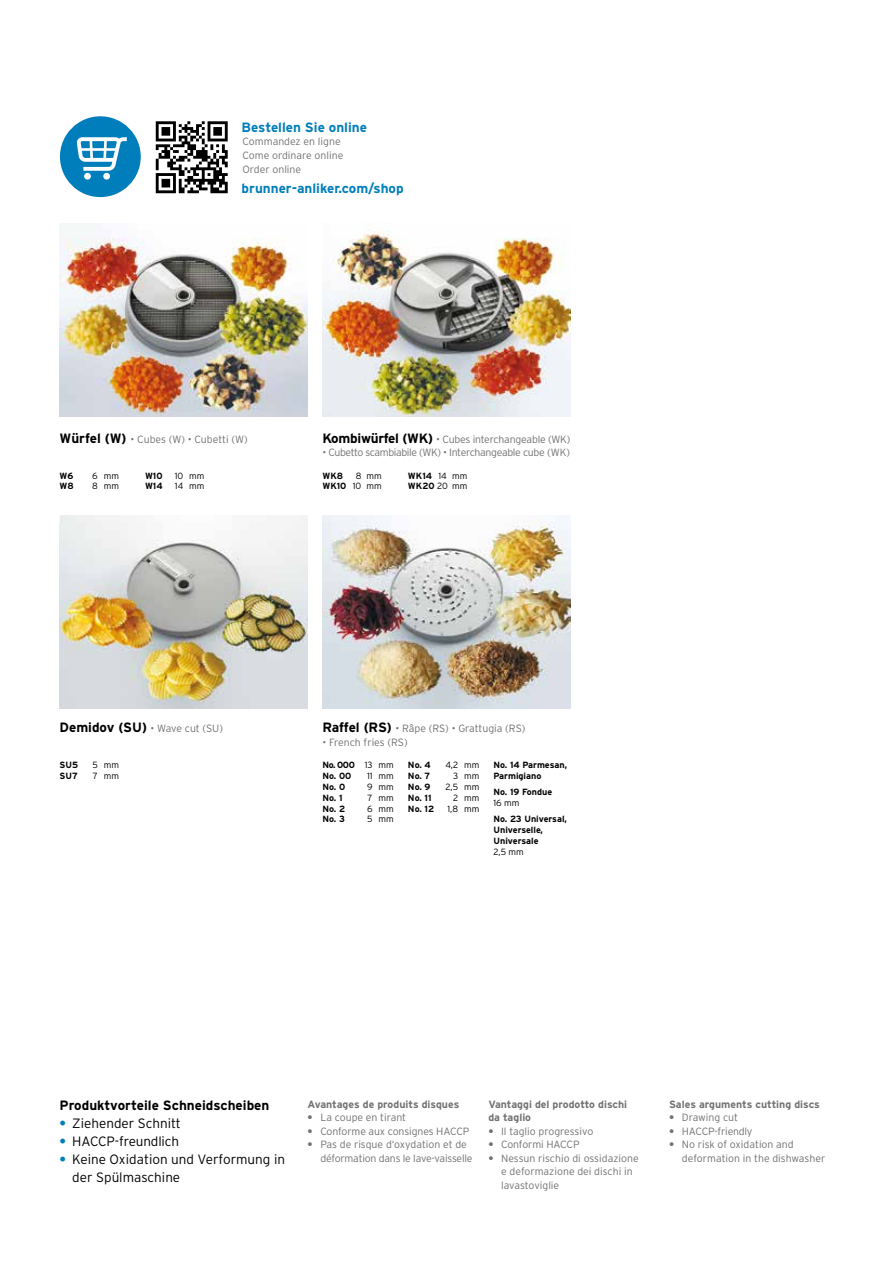
<style>
.page{position:relative;width:893px;height:1263px;background:#fff}
.page>*{position:absolute;margin:0;border:0;box-sizing:border-box;transform-origin:0 0}
.t1{font:300 13.5px/18px "Interstate";color:#000}
.t2{font:700 13.5px "Interstate";color:#007ebb}
.t3{font:700 13.5px "Interstate";color:#000}
.t4{font:300 10.5px/13.5px "Interstate";letter-spacing:-.01em;color:#707172}
.t5{font:700 10.5px/13.5px "Interstate";color:#707172}
.t6{font:300 10.5px "Interstate";letter-spacing:-.035em;color:#707172}
.t7{font:700 9px/10.8px "Interstate";color:#000}
.t8{font:300 9px/10.8px "Interstate";color:#000;text-align:right}
.s1{font-weight:700;font-size:13.5px;color:#000}
.s2{font-weight:700}
.s3{font-weight:300}
.s4{font-weight:700;color:#007ebb}
</style>
<div class="page">
<img style="left:322px;top:515px;width:248px;height:194px">
<img style="left:60px;top:223px;width:248px;height:194px">
<img style="left:60px;top:515px;width:248px;height:194px">
<img style="left:323px;top:230px;width:247px;height:187px">
<svg style="left:155px;top:121px;width:73px;height:73px"></svg>
<svg style="left:156px;top:121px;width:72px;height:72px"></svg>
<div style="left:60px;top:116px;width:81px;height:81px;background:#007ebb;border-radius:50%"></div>
<svg style="left:77px;top:137px;width:50px;height:43px"></svg>
<p class="t2" style="left:242px;top:119px;width:127px">Bestellen Sie online</p>
<p class="t4" style="left:242px;top:135px;width:102px;line-height:14px">Commandez en ligne<br>Come ordinare online<br>Order online</p>
<p class="t2" style="left:242px;top:181px;width:164px">brunner-anliker.com/shop</p>
<p class="t4" style="left:60px;top:432px;width:190px"><span class="s1">Würfel (W)</span> • Cubes (W) • Cubetti (W)</p>
<p class="t4" style="left:322px;top:432px;width:249px"><span class="s1">Kombiwürfel (WK)</span> • Cubes interchangeable (WK)</p>
<p class="t6" style="left:322px;top:447px;width:249px">• Cubetto scambiabile (WK) • Interchangeable cube (WK)</p>
<p class="t7" style="left:60px;top:470px;width:15px">W6</p>
<p class="t8" style="left:92px;top:470px;width:28px">6 mm</p>
<p class="t7" style="left:60px;top:481px;width:16px">W8</p>
<p class="t8" style="left:92px;top:481px;width:28px">8 mm</p>
<p class="t7" style="left:145px;top:470px;width:19px">W10</p>
<p class="t8" style="left:175px;top:470px;width:31px">10 mm</p>
<p class="t7" style="left:145px;top:481px;width:19px">W14</p>
<p class="t8" style="left:175px;top:481px;width:31px">14 mm</p>
<p class="t8" style="left:322px;top:470px;width:61px">8 mm<br><span class="s2">WK10</span> 10 mm</p>
<p class="t7" style="left:408px;top:470px;width:61px">WK14 <span class="s3">14 mm<br></span>WK20 <span class="s3">20 mm</span></p>
<p class="t7" style="left:322px;top:470px;width:22px">WK8</p>
<p class="t4" style="left:60px;top:722px;width:165px"><span class="s1">Demidov (SU)</span> • Wave cut (SU)</p>
<p class="t7" style="left:60px;top:760px;width:20px">SU5</p>
<p class="t8" style="left:92px;top:760px;width:28px">5 mm</p>
<p class="t7" style="left:60px;top:770px;width:20px">SU7</p>
<p class="t8" style="left:93px;top:770px;width:28px">7 mm</p>
<p class="t4" style="left:322px;top:722px;width:204px"><span class="s1">Raffel (RS)</span> • Râpe (RS) • Grattugia (RS)</p>
<p class="t4" style="left:322px;top:736px;width:87px">• French fries (RS)</p>
<p class="t7" style="left:322px;top:760px;width:73px">No. 000 <span class="s3">13 mm<br></span>No. 00</p>
<p class="t8" style="left:367px;top:770px;width:28px">11 mm</p>
<p class="t7" style="left:322px;top:781px;width:24px">No. 0</p>
<p class="t8" style="left:367px;top:781px;width:28px">9 mm</p>
<p class="t7" style="left:322px;top:792px;width:22px">No. 1</p>
<p class="t8" style="left:368px;top:792px;width:28px">7 mm</p>
<p class="t7" style="left:322px;top:803px;width:24px">No. 2</p>
<p class="t8" style="left:367px;top:803px;width:28px">6 mm</p>
<p class="t7" style="left:322px;top:814px;width:24px">No. 3</p>
<p class="t8" style="left:367px;top:814px;width:28px">5 mm</p>
<p class="t7" style="left:408px;top:760px;width:24px">No. 4</p>
<p class="t8" style="left:445px;top:760px;width:35px">4,2 mm</p>
<p class="t7" style="left:408px;top:770px;width:24px">No. 7</p>
<p class="t8" style="left:453px;top:770px;width:28px">3 mm</p>
<p class="t7" style="left:408px;top:781px;width:24px">No. 9</p>
<p class="t8" style="left:445px;top:781px;width:35px">2,5 mm</p>
<p class="t7" style="left:408px;top:792px;width:25px">No. 11</p>
<p class="t8" style="left:453px;top:792px;width:28px">2 mm</p>
<p class="t7" style="left:408px;top:803px;width:28px">No. 12</p>
<p class="t8" style="left:447px;top:803px;width:33px">1,8 mm</p>
<p class="t7" style="left:493px;top:760px;width:75px">No. 14 Parmesan,<br>Parmigiano</p>
<p class="t7" style="left:493px;top:787px;width:60px">No. 19 Fondue</p>
<p class="t8" style="left:493px;top:797px;width:27px">16 mm</p>
<p class="t7" style="left:493px;top:814px;width:75px">No. 23 Universal,<br>Universelle,<br>Universale</p>
<p class="t8" style="left:493px;top:846px;width:32px">2,5 mm</p>
<p class="t3" style="left:60px;top:1098px;width:211px">Produktvorteile Schneidscheiben</p>
<p class="t1" style="left:60px;top:1114px;width:123px"><span class="s4">•</span> Ziehender Schnitt</p>
<p class="t1" style="left:60px;top:1132px;width:121px"><span class="s4">•</span> HACCP-freundlich</p>
<p class="t1" style="left:72px;top:1150px;width:214px;text-indent:-13px"><span class="s4">•</span> Keine Oxidation und Verformung in der Spülmaschine</p>
<p class="t5" style="left:308px;top:1097px;width:153px">Avantages de produits disques</p>
<p class="t4" style="left:308px;top:1111px;width:100px"><span class="s2">•</span> La coupe en tirant</p>
<p class="t4" style="left:308px;top:1124px;width:163px"><span class="s2">•</span> Conforme aux consignes HACCP</p>
<p class="t4" style="left:320px;top:1138px;width:154px;text-indent:-13px"><span class="s2">•</span> Pas de risque d‘oxydation et de déformation dans le lave-vaisselle</p>
<p class="t5" style="left:488px;top:1097px;width:140px">Vantaggi del prodotto dischi da taglio</p>
<p class="t4" style="left:488px;top:1124px;width:107px"><span class="s2">•</span> Il taglio progressivo</p>
<p class="t4" style="left:488px;top:1138px;width:93px"><span class="s2">•</span> Conformi HACCP</p>
<p class="t4" style="left:501px;top:1151px;width:139px;text-indent:-13px"><span class="s2">•</span> Nessun rischio di ossidazione e deformazione dei dischi in lavastoviglie</p>
<p class="t5" style="left:669px;top:1097px;width:152px">Sales arguments cutting discs</p>
<p class="t4" style="left:669px;top:1111px;width:70px"><span class="s2">•</span> Drawing cut</p>
<p class="t4" style="left:669px;top:1124px;width:85px"><span class="s2">•</span> HACCP-friendly</p>
<p class="t4" style="left:682px;top:1138px;width:145px;text-indent:-13px"><span class="s2">•</span> No risk of oxidation and deformation in the dishwasher</p>
</div>
